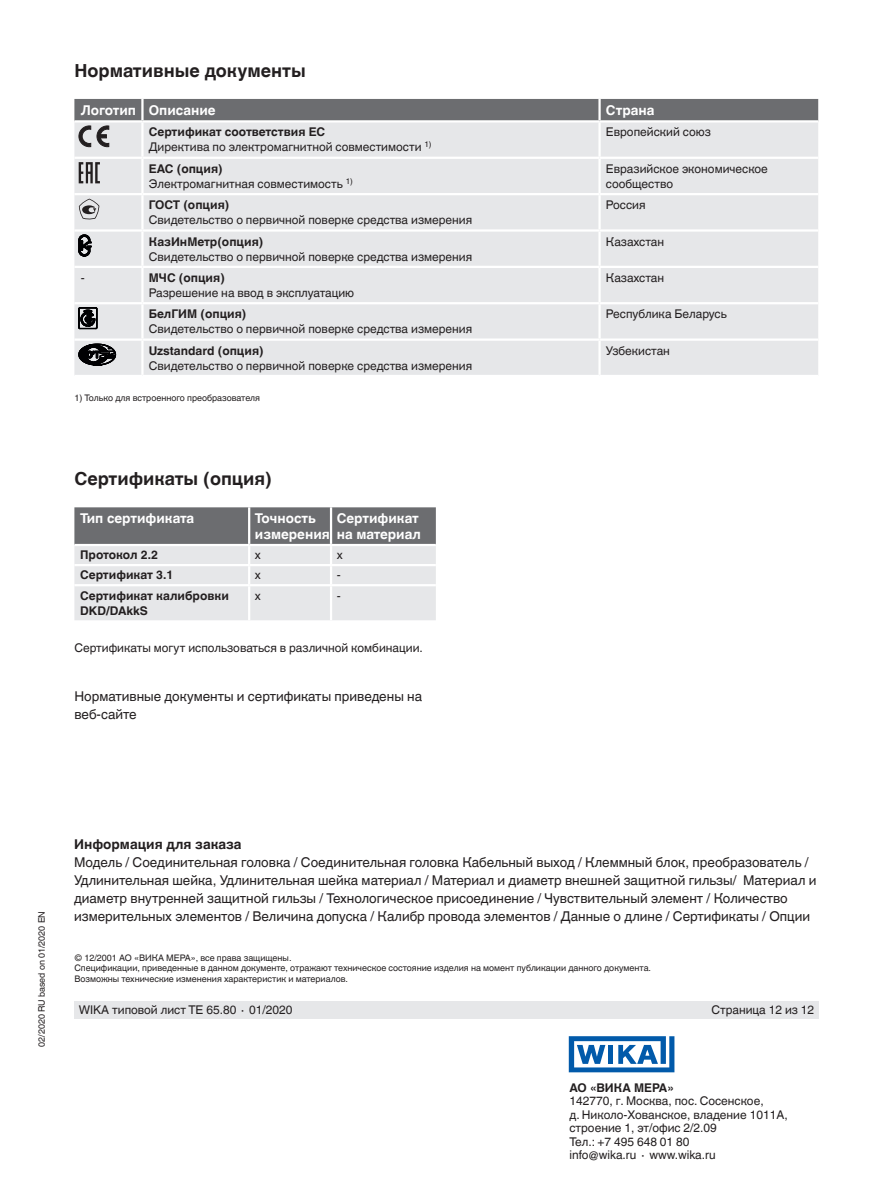
<style>
.page{position:relative;width:893px;height:1188px;background:#fff}
.page>*{position:absolute;margin:0;border:0;box-sizing:border-box;transform-origin:0 0}
.t1{font:700 18px "Helvetica World";color:#231f20}
.t2{font:13.5px/18px "Helvetica World";color:#231f20}
.t3{font:700 13.5px/16.5px "Helvetica World";color:#fff}
.t4{font:700 13.5px "Helvetica World";color:#231f20}
.t5{font:12px/13.5px "Helvetica World";color:#231f20}
.t6{font:700 12px/15px "Helvetica World";color:#231f20}
.t7{font:9px/10.5px "Helvetica World";color:#231f20}
.s1{font-weight:700}
</style>
<div class="page">
<div style="left:74px;top:1001px;width:745px;height:17px;background:#e6e7e9"></div>
<svg style="left:569px;top:1036px;width:105px;height:36px"></svg>
<div style="left:74px;top:147px;width:744px;height:228px;background:#e6e7e9"></div>
<hr style="left:142px;top:157px;width:458px;height:2px;background:#fff">
<hr style="left:142px;top:193px;width:458px;height:2px;background:#fff">
<hr style="left:142px;top:229px;width:458px;height:3px;background:#fff">
<hr style="left:141px;top:232px;width:3px;height:34px;background:#fff">
<hr style="left:598px;top:232px;width:3px;height:34px;background:#fff">
<hr style="left:141px;top:304px;width:3px;height:34px;background:#fff">
<hr style="left:598px;top:304px;width:3px;height:34px;background:#fff">
<hr style="left:142px;top:338px;width:458px;height:3px;background:#fff">
<hr style="left:600px;top:338px;width:218px;height:3px;background:#fff">
<hr style="left:74px;top:338px;width:68px;height:3px;background:#fff">
<hr style="left:74px;top:302px;width:68px;height:2px;background:#fff">
<hr style="left:142px;top:302px;width:458px;height:2px;background:#fff">
<hr style="left:600px;top:302px;width:218px;height:2px;background:#fff">
<hr style="left:74px;top:266px;width:68px;height:2px;background:#fff">
<hr style="left:142px;top:266px;width:458px;height:2px;background:#fff">
<hr style="left:141px;top:268px;width:3px;height:34px;background:#fff">
<hr style="left:600px;top:266px;width:218px;height:2px;background:#fff">
<hr style="left:598px;top:268px;width:3px;height:34px;background:#fff">
<hr style="left:141px;top:341px;width:3px;height:34px;background:#fff">
<hr style="left:598px;top:341px;width:3px;height:34px;background:#fff">
<hr style="left:74px;top:157px;width:68px;height:2px;background:#fff">
<hr style="left:74px;top:229px;width:68px;height:3px;background:#fff">
<hr style="left:600px;top:157px;width:218px;height:2px;background:#fff">
<hr style="left:600px;top:229px;width:218px;height:3px;background:#fff">
<hr style="left:600px;top:193px;width:218px;height:2px;background:#fff">
<hr style="left:74px;top:193px;width:68px;height:2px;background:#fff">
<hr style="left:598px;top:123px;width:3px;height:34px;background:#fff">
<hr style="left:141px;top:123px;width:3px;height:34px;background:#fff">
<hr style="left:598px;top:159px;width:3px;height:34px;background:#fff">
<hr style="left:598px;top:195px;width:3px;height:34px;background:#fff">
<hr style="left:141px;top:159px;width:3px;height:34px;background:#fff">
<hr style="left:141px;top:195px;width:3px;height:34px;background:#fff">
<svg style="left:74px;top:507px;width:362px;height:113px;background:#bebfc1"></svg>
<hr style="left:74px;top:584px;width:175px;height:2px;background:#fff">
<hr style="left:249px;top:584px;width:82px;height:2px;background:#fff">
<hr style="left:248px;top:586px;width:2px;height:34px;background:#fff">
<hr style="left:331px;top:584px;width:105px;height:2px;background:#fff">
<hr style="left:330px;top:586px;width:2px;height:34px;background:#fff">
<hr style="left:74px;top:544px;width:175px;height:2px;background:#fff">
<hr style="left:249px;top:544px;width:82px;height:2px;background:#fff">
<hr style="left:331px;top:544px;width:105px;height:2px;background:#fff">
<svg style="left:74px;top:99px;width:744px;height:48px;background:#afb0b2"></svg>
<svg style="left:79px;top:162px;width:21px;height:21px"></svg>
<svg style="left:79px;top:199px;width:20px;height:21px"></svg>
<svg style="left:79px;top:235px;width:12px;height:21px"></svg>
<svg style="left:79px;top:308px;width:18px;height:21px"></svg>
<svg style="left:79px;top:344px;width:37px;height:22px"></svg>
<h1 class="t1" style="left:74px;top:60px;width:233px">Нормативные документы</h1>
<p class="t3" style="left:81px;top:102px;width:136px">Логотип Описание</p>
<p class="t3" style="left:606px;top:102px;width:50px">Страна</p>
<p class="t5" style="left:149px;top:125px;width:284px;line-height:15px"><span class="s1">Сертификат соответствия ЕС<br></span>Директива по электромагнитной совместимости <sup>1)</sup></p>
<p class="t5" style="left:606px;top:125px;width:106px">Европейский союз</p>
<p class="t5" style="left:149px;top:161px;width:206px;line-height:15px"><span class="s1">EAC (опция)<br></span>Электромагнитная совместимость <sup>1)</sup></p>
<p class="t5" style="left:606px;top:161px;width:163px;line-height:15px">Евразийское экономическое сообщество</p>
<p class="t6" style="left:149px;top:197px;width:82px">ГОСТ (опция)</p>
<p class="t5" style="left:149px;top:213px;width:325px">Свидетельство о первичной поверке средства измерения</p>
<p class="t5" style="left:606px;top:198px;width:41px">Россия</p>
<p class="t6" style="left:149px;top:234px;width:116px">КазИнМетр(опция)</p>
<p class="t5" style="left:149px;top:250px;width:325px">Свидетельство о первичной поверке средства измерения</p>
<p class="t5" style="left:81px;top:271px;width:5px">-</p>
<p class="t6" style="left:149px;top:270px;width:77px">МЧС (опция)</p>
<p class="t5" style="left:149px;top:286px;width:207px">Разрешение на ввод в эксплуатацию</p>
<p class="t6" style="left:149px;top:307px;width:99px">БелГИМ (опция)</p>
<p class="t5" style="left:149px;top:322px;width:325px">Свидетельство о первичной поверке средства измерения</p>
<p class="t6" style="left:149px;top:343px;width:116px">Uzstandard (опция)</p>
<p class="t5" style="left:149px;top:359px;width:325px">Свидетельство о первичной поверке средства измерения</p>
<p class="t7" style="left:74px;top:393px;width:187px">1) Только для встроенного преобразователя</p>
<h1 class="t1" style="left:74px;top:468px;width:199px">Сертификаты (опция)</h1>
<p class="t3" style="left:80px;top:510px;width:115px">Тип сертификата</p>
<p class="t3" style="left:255px;top:510px;width:76px">Точность измерения</p>
<p class="t3" style="left:337px;top:510px;width:86px">Сертификат на материал</p>
<p class="t6" style="left:80px;top:548px;width:79px">Протокол 2.2</p>
<p class="t5" style="left:255px;top:548px;width:7px">x</p>
<p class="t5" style="left:337px;top:548px;width:7px">x</p>
<p class="t6" style="left:80px;top:568px;width:95px">Сертификат 3.1</p>
<p class="t5" style="left:255px;top:569px;width:7px">x</p>
<p class="t5" style="left:337px;top:569px;width:5px">-</p>
<p class="t6" style="left:80px;top:588px;width:150px">Сертификат калибровки<br>DKD/DAkkS</p>
<p class="t5" style="left:255px;top:589px;width:7px">x</p>
<p class="t5" style="left:337px;top:589px;width:5px">-</p>
<p class="t5" style="left:74px;top:641px;width:350px">Сертификаты могут использоваться в различной комбинации.</p>
<p class="t2" style="left:74px;top:688px;width:349px">Нормативные документы и сертификаты приведены на веб-сайте</p>
<p class="t5" style="left:606px;top:235px;width:60px">Казахстан</p>
<p class="t5" style="left:606px;top:271px;width:60px">Казахстан</p>
<p class="t5" style="left:606px;top:307px;width:122px">Республика Беларусь</p>
<p class="t5" style="left:606px;top:344px;width:65px">Узбекистан</p>
<p class="t7" style="left:36px;top:1047px;width:137px;rotate:-90deg">02/2020 RU based on 01/2020 EN</p>
<p class="t4" style="left:74px;top:836px;width:169px">Информация для заказа</p>
<p class="t2" style="left:74px;top:853px;width:744px">Модель / Соединительная головка / Соединительная головка Кабельный выход / Клеммный блок, преобразователь / Удлинительная шейка, Удлинительная шейка материал / Материал и диаметр внешней защитной гильзы/ Материал и диаметр внутренней защитной гильзы / Технологическое присоединение / Чувствительный элемент / Количество измерительных элементов / Величина допуска / Калибр провода элементов / Данные о длине / Сертификаты / Опции</p>
<p class="t7" style="left:74px;top:953px;width:578px">© 12/2001 АО «ВИКА МЕРА», все права защищены.<br>Спецификации, приведенные в данном документе, отражают техническое состояние изделия на момент публикации данного документа.<br>Возможны технические изменения характеристик и материалов.</p>
<p class="t5" style="left:79px;top:1003px;width:215px">WIKA типовой лист TE 65.80 ∙ 01/2020</p>
<p class="t5" style="left:711px;top:1003px;width:104px">Страница 12 из 12</p>
<p class="t6" style="left:569px;top:1080px;width:106px">АО «ВИКА МЕРА»</p>
<p class="t5" style="left:569px;top:1094px;width:220px">142770, г. Москва, пос. Сосенское,<br>д. Николо-Хованское, владение 1011А, строение 1, эт/офис 2/2.09<br>Тел.: +7 495 648 01 80<br>info@wika.ru ∙ www.wika.ru</p>
</div>
